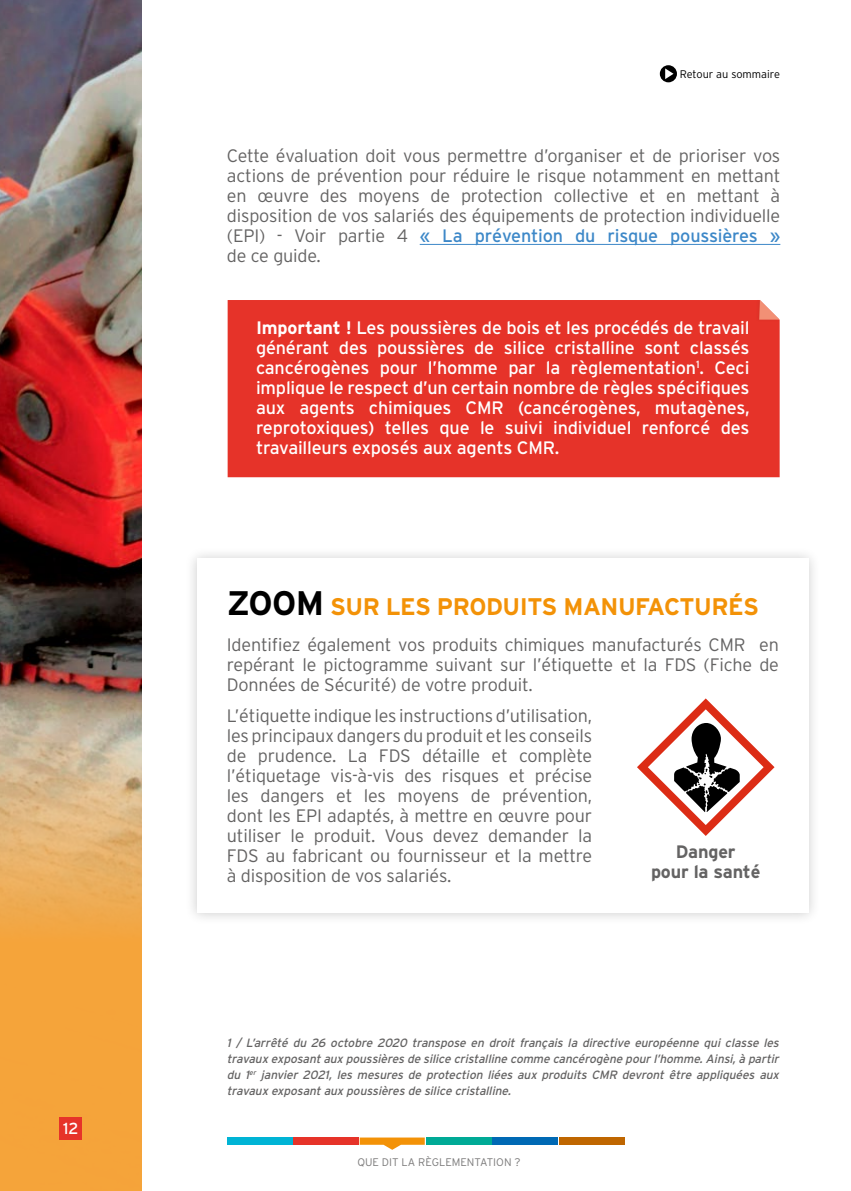
<style>
.page{position:relative;width:851px;height:1191px;background:#fff}
.page>*{position:absolute;margin:0;border:0;box-sizing:border-box;transform-origin:0 0}
.t1{font:700 24px "Interstate";letter-spacing:-.02em;color:#f39207}
.t2{font:300 18px/20px "Interstate";letter-spacing:-.01em;color:#646363;text-align:justify}
.t3{font:18px/20px "Interstate";letter-spacing:-.01em;color:#fff;text-align:justify}
.t4{font:700 18px/20px "Interstate";letter-spacing:-.01em;color:#646363;text-align:center}
.t5{font:16px "Interstate";color:#fff}
.t6{font:italic 12px/16px "Interstate";color:#646363;text-align:justify}
.t7{font:300 11px "Interstate";color:#7c7b7b}
.t8{font:300 11px "Interstate";color:#000}
.s1{font-weight:400;color:#3d88c8}
.s2{font-weight:700}
.s3{font-size:34px;color:#000}
</style>
<div class="page">
<img style="left:0;top:0;width:142px;height:1191px">
<div style="left:185px;top:546px;width:635px;height:379px;background:#000;opacity:.2"></div>
<div style="left:197px;top:558px;width:611px;height:355px;background:#fff"></div>
<div style="left:60px;top:1117px;width:22px;height:23px;background:#e63329"></div>
<hr style="left:419px;top:244px;width:361px;height:1px;background:#3d88c8">
<div style="left:227px;top:300px;width:552px;height:177px;background:#e63329"></div>
<div style="left:755px;top:297px;width:25px;height:25px;background:#000;opacity:.05"></div>
<svg style="left:759px;top:300px;width:20px;height:20px"></svg>
<svg style="left:637px;top:698px;width:137px;height:138px"></svg>
<div style="left:426px;top:1137px;width:65px;height:7px;background:#00aa96"></div>
<div style="left:492px;top:1137px;width:65px;height:7px;background:#0069b4"></div>
<div style="left:227px;top:1137px;width:65px;height:7px;background:#00b4d5"></div>
<div style="left:293px;top:1137px;width:65px;height:7px;background:#e63329"></div>
<div style="left:559px;top:1137px;width:65px;height:7px;background:#bf6600"></div>
<svg style="left:359px;top:1137px;width:65px;height:12px"></svg>
<div style="left:659px;top:65px;width:17px;height:17px;background:#000;border-radius:50%"></div>
<svg style="left:665px;top:68px;width:8px;height:11px"></svg>
<p class="t5" style="left:63px;top:1119px;width:17px">12</p>
<p class="t8" style="left:679px;top:68px;width:102px">Retour au sommaire</p>
<p class="t2" style="left:227px;top:145px;width:555px">Cette évaluation doit vous permettre d’organiser et de prioriser vos actions de prévention pour réduire le risque notamment en mettant en œuvre des moyens de protection collective et en mettant à disposition de vos salariés des équipements de protection individuelle (EPI) - Voir partie 4 <span class="s1">« La prévention du risque poussières » </span>de ce guide.</p>
<p class="t3" style="left:256px;top:317px;width:495px"><span class="s2">Important !</span> Les poussières de bois et les procédés de travail générant des poussières de silice cristalline sont classés cancérogènes pour l’homme par la règlementation<sup>1</sup>. Ceci implique le respect d’un certain nombre de règles spécifiques aux agents chimiques CMR (cancérogènes, mutagènes, reprotoxiques) telles que le suivi individuel renforcé des travailleurs exposés aux agents CMR.</p>
<h1 class="t1" style="left:227px;top:592px;width:533px"><span class="s3">ZOOM</span> SUR LES PRODUITS MANUFACTURÉS</h1>
<p class="t2" style="left:227px;top:634px;width:553px">Identifiez également vos produits chimiques manufacturés CMR en repérant le pictogramme suivant sur l’étiquette et la FDS (Fiche de Données de Sécurité) de votre produit.</p>
<p class="t2" style="left:227px;top:706px;width:367px">L’étiquette indique les instructions d’utilisation, les principaux dangers du produit et les conseils de prudence. La FDS détaille et complète l’étiquetage vis-à-vis des risques et précise les dangers et les moyens de prévention, dont les EPI adaptés, à mettre en œuvre pour utiliser le produit. Vous devez demander la FDS au fabricant ou fournisseur et la mettre à disposition de vos salariés.</p>
<p class="t4" style="left:651px;top:841px;width:111px">Danger<br>pour la santé</p>
<p class="t6" style="left:227px;top:1034px;width:556px">1 / L’arrêté du 26 octobre 2020 transpose en droit français la directive européenne qui classe les travaux exposantaux poussières de silice cristalline comme cancérogène pourl’homme.Ainsi,à partir du 1<sup>er</sup> janvier 2021, les mesures de protection liées aux produits CMR devront être appliquées aux travaux exposantaux poussières de silice cristalline.</p>
<p class="t7" style="left:357px;top:1155px;width:165px">QUE DIT LA RÈGLEMENTATION ?</p>
</div>
